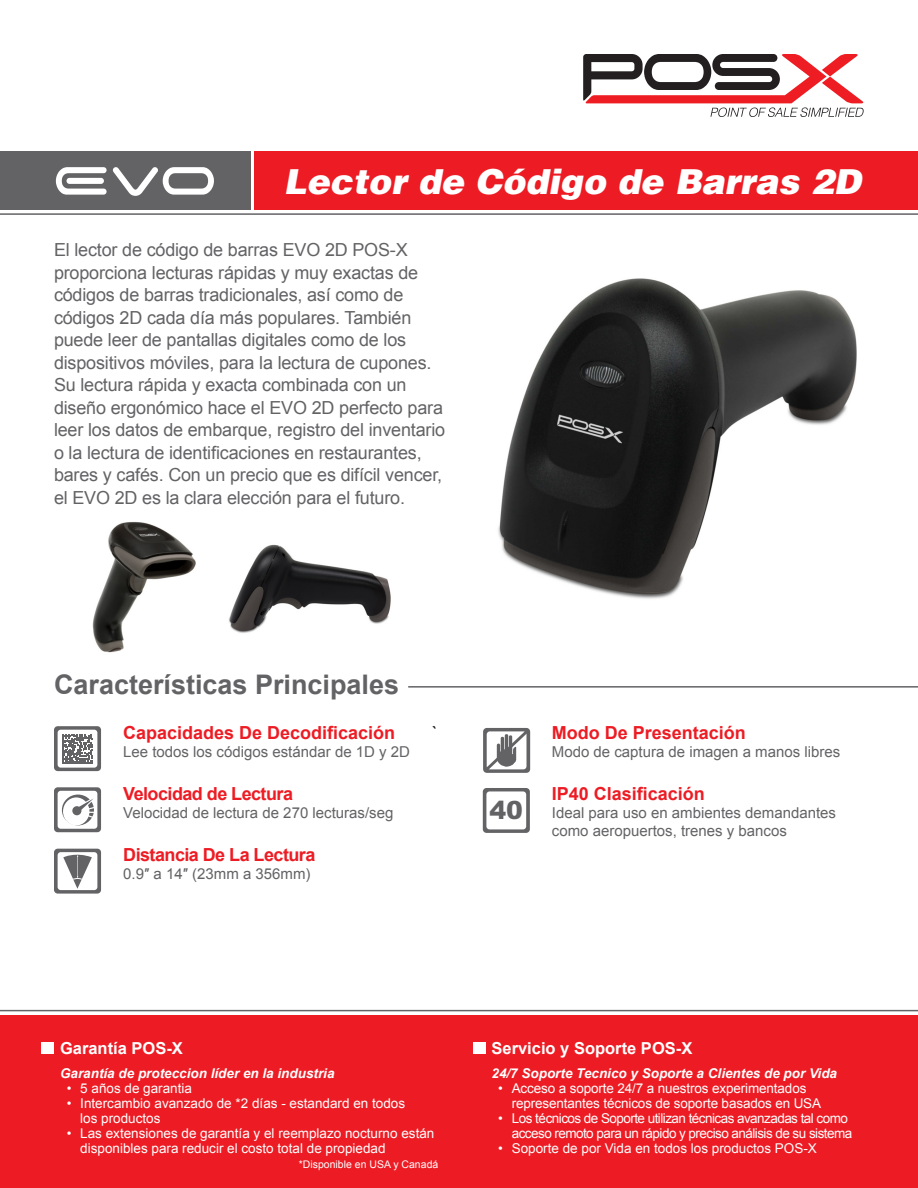
<style>
.page{position:relative;width:918px;height:1188px;background:#fff}
.page>*{position:absolute;margin:0;border:0;box-sizing:border-box;transform-origin:0 0}
.t1{font:italic 900 34.5px "Switzerland";color:#fff}
.t2{font:700 27px "Arial";color:#636366}
.t3{font:900 25.2px "Arial";color:#636366}
.t4{font:18px/22.5px "Arial";letter-spacing:-.01em;color:#636366}
.t5{font:700 18px "Arial";color:#ed1c24}
.t6{font:700 18px "Arial";letter-spacing:-.03em;color:#ed1c24}
.t7{font:18px "Arial";color:#231f20}
.t8{font:700 16.5px "Arial";color:#fff}
.t9{font:15px/18px "Arial";color:#636366}
.t10{font:13.5px/15px "Arial";color:#fff}
.t11{font:13.5px/15px "Arial";letter-spacing:-.04em;color:#fff}
.t12{font:italic 700 13.5px "Arial";color:#fff}
.t13{font:10.5px "Arial";color:#fff}
</style>
<div class="page">
<div style="left:0;top:152px;width:251px;height:58px;background:#636366"></div>
<div style="left:254px;top:152px;width:664px;height:58px;background:#ed1c24"></div>
<svg style="left:583px;top:54px;width:281px;height:63px"></svg>
<svg style="left:56px;top:167px;width:51px;height:28px"></svg>
<svg style="left:113px;top:167px;width:101px;height:29px"></svg>
<hr style="left:0;top:213px;width:918px;height:2px;background:#636366">
<div style="left:0;top:1015px;width:918px;height:173px;background:#ed1c24"></div>
<div style="left:42px;top:1042px;width:12px;height:12px;background:#fff"></div>
<hr style="left:0;top:1010px;width:918px;height:1px;background:#636366">
<div style="left:473px;top:1042px;width:13px;height:12px;background:#fff"></div>
<svg style="left:54px;top:726px;width:47px;height:45px"></svg>
<svg style="left:54px;top:849px;width:47px;height:45px"></svg>
<svg style="left:54px;top:787px;width:47px;height:45px"></svg>
<svg style="left:483px;top:728px;width:47px;height:45px"></svg>
<svg style="left:483px;top:788px;width:47px;height:45px"></svg>
<hr style="left:408px;top:686px;width:510px;height:2px;background:#636366">
<img style="left:498px;top:278px;width:359px;height:321px">
<img style="left:92px;top:522px;width:104px;height:131px">
<img style="left:229px;top:544px;width:162px;height:89px">
<p class="t1" style="left:284px;top:159px;width:579px">Lector de Código de Barras 2D</p>
<p class="t4" style="left:54px;top:239px;width:393px">El lector de código de barras EVO 2D POS-X proporciona lecturas rápidas y muy exactas de códigos de barras tradicionales, así como de códigos 2D cada día más populares. También puede leer de pantallas digitales como de los dispositivos móviles, para la lectura de cupones.<br>Su lectura rápida y exacta combinada con un diseño ergonómico hace el EVO 2D perfecto para leer los datos de embarque, registro del inventario o la lectura de identificaciones en restaurantes, bares y cafés. Con un precio que es difícil vencer, el EVO 2D es la clara elección para el futuro.</p>
<p class="t2" style="left:54px;top:667px;width:347px">Características Principales</p>
<p class="t5" style="left:123px;top:721px;width:274px">Capacidades De Decodificación</p>
<p class="t9" style="left:123px;top:743px;width:288px">Lee todos los códigos estándar de 1D y 2D</p>
<p class="t6" style="left:123px;top:782px;width:171px">Velocidad de Lectura</p>
<p class="t9" style="left:123px;top:804px;width:272px">Velocidad de lectura de 270 lecturas/seg</p>
<p class="t6" style="left:123px;top:843px;width:194px">Distancia De La Lectura</p>
<p class="t9" style="left:123px;top:865px;width:189px">0.9″ a 14″ (23mm a 356mm)</p>
<p class="t7" style="left:432px;top:721px;width:7px">`</p>
<p class="t5" style="left:552px;top:721px;width:196px">Modo De Presentación</p>
<p class="t9" style="left:552px;top:743px;width:290px">Modo de captura de imagen a manos libres</p>
<p class="t3" style="left:489px;top:791px;width:35px">40</p>
<p class="t5" style="left:552px;top:782px;width:155px">IP40 Clasificación</p>
<p class="t9" style="left:552px;top:804px;width:286px">Ideal para uso en ambientes demandantes como aeropuertos, trenes y bancos</p>
<p class="t8" style="left:60px;top:1038px;width:124px">Garantía POS-X</p>
<p class="t8" style="left:492px;top:1038px;width:202px">Servicio y Soporte POS-X</p>
<p class="t12" style="left:60px;top:1064px;width:276px">Garantía de proteccion líder en la industria</p>
<p class="t10" style="left:67px;top:1081px;width:127px">• 5 años de garantia</p>
<p class="t10" style="left:80px;top:1096px;width:326px;text-indent:-14px">• Intercambio avanzado de *2 días - estandard en todos los productos</p>
<p class="t10" style="left:80px;top:1126px;width:356px;text-indent:-14px">• Las extensiones de garantía y el reemplazo nocturno están disponibles para reducir el costo total de propiedad</p>
<p class="t12" style="left:492px;top:1064px;width:347px">24/7 Soporte Tecnico y Soporte a Clientes de por Vida</p>
<p class="t10" style="left:512px;top:1081px;width:311px;text-indent:-14px">• Acceso a soporte 24/7 a nuestros experimentados representantes técnicos de soporte basados en USA</p>
<p class="t11" style="left:512px;top:1111px;width:342px;text-indent:-14px">• Los técnicos de Soporte utilizan técnicas avanzadas tal como acceso remoto para un rápido y preciso análisis de su sistema</p>
<p class="t10" style="left:498px;top:1141px;width:320px">• Soporte de por Vida en todos los productos POS-X</p>
<p class="t13" style="left:299px;top:1158px;width:141px">*Disponible en USA y Canadá</p>
</div>
